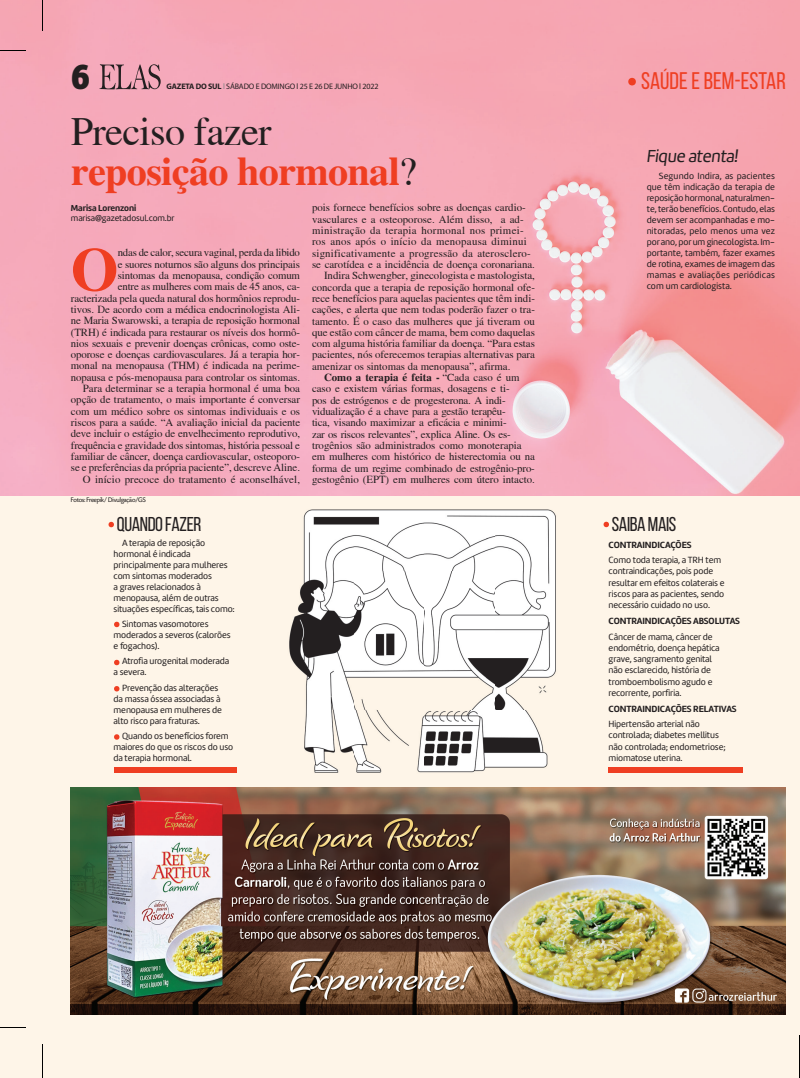
<style>
.page{position:relative;width:800px;height:1078px;background:#fff}
.page>*{position:absolute;margin:0;border:0;box-sizing:border-box;transform-origin:0 0}
.t1{font:700 60.9px "Tribune";color:#ef3e22}
.t2{font:700 40px/40px "Tribune";letter-spacing:-.015em;color:#ef3e22}
.t3{font:900 36px "Amelia";color:#231f20}
.t4{font:24px "Bebas Neue";color:#ef3e22}
.t5{font:20px "Bebas Neue";letter-spacing:-.02em;color:#231f20}
.t6{font:18px "Amelia Oblicua";letter-spacing:-.015em;color:#231f20}
.t7{font:10.8px/11.3px "Tribune";color:#231f20;text-align:right}
.t8{font:10.8px "Tribune";letter-spacing:.02em;color:#231f20}
.t9{font:10.8px "Tribune";letter-spacing:.03em;color:#231f20}
.t10{font:10.8px "Tribune";letter-spacing:.025em;color:#231f20}
.t11{font:700 10.8px "Tribune";color:#231f20}
.t12{font:9.3px/11px "Amelia";letter-spacing:-.01em;color:#231f20}
.t13{font:700 9.3px/15.6px "Amelia";letter-spacing:-.01em;color:#231f20}
.t14{font:9px/10px "Amelia";letter-spacing:-.01em;color:#231f20}
.t15{font:8px "Myriad";letter-spacing:-.02em;color:#231f20}
.t16{font:7px "Today SHOP";letter-spacing:-.01em;color:#231f20}
.s1{font-weight:700}
.s2{color:#808285}
.s3{font-weight:400;color:#231f20}
.s4{font-weight:400}
</style>
<div class="page">
<div style="left:0;top:0;width:799px;height:1077px;background:#fef5e8"></div>
<img style="left:0;top:0;width:799px;height:495px">
<svg style="left:99px;top:64px;width:62px;height:25px;background:#c08693"></svg>
<div style="left:114px;top:767px;width:123px;height:5px;background:#ef3e22"></div>
<svg style="left:108px;top:521px;width:6px;height:6px"></svg>
<div style="left:628px;top:78px;width:7px;height:7px;background:#ef3e22;border-radius:50%"></div>
<hr style="left:42px;top:0;width:1px;height:31px;background:#000">
<hr style="left:799px;top:1035px;width:1px;height:42px;background:#000">
<hr style="left:42px;top:1044px;width:1px;height:33px;background:#000">
<svg style="left:0;top:1027px;width:26px;height:1px"></svg>
<svg style="left:0;top:50px;width:26px;height:1px"></svg>
<img style="left:289px;top:509px;width:267px;height:264px">
<svg style="left:114px;top:621px;width:5px;height:6px"></svg>
<svg style="left:114px;top:659px;width:5px;height:6px"></svg>
<svg style="left:114px;top:686px;width:5px;height:5px"></svg>
<svg style="left:114px;top:734px;width:5px;height:5px"></svg>
<div style="left:608px;top:767px;width:135px;height:5px;background:#ef3e22"></div>
<svg style="left:603px;top:521px;width:6px;height:6px"></svg>
<img style="left:71px;top:787px;width:714px;height:226px">
<p class="t3" style="left:71px;top:64px;width:21px">6</p>
<p class="t15" style="left:166px;top:84px;width:213px"><span class="s1">GAZETA DO SUL</span> <span class="s2">l</span> SÁBADO E DOMINGO l 25 E 26 DE JUNHO l 2022</p>
<p class="t2" style="left:71px;top:111px;width:347px"><span class="s3">Preciso fazer </span>reposição hormonal<span class="s3">?</span></p>
<p class="t14" style="left:71px;top:203px;width:105px"><span class="s1">Marisa Lorenzoni </span>marisa@gazetadosul.com.br</p>
<p class="t1" style="left:71px;top:232px;width:49px">O</p>
<p class="t7" style="left:71px;top:247px;width:231px">ndas de calor, secura vaginal, perda da libido<br>e suores noturnos são alguns dos principais<br>sintomas da menopausa, condição comum<br>entre as mulheres com mais de 45 anos, ca&shy;racterizada pela queda natural dos hormônios reprodu&shy;tivos. De acordo com a médica endocrinologista Ali&shy;ne Maria Swarowski, a terapia de reposição hormonal (TRH) é indicada para restaurar os níveis dos hormô&shy;nios sexuais e prevenir doenças crônicas, como oste&shy;oporose e doenças cardiovasculares. Já a terapia hor&shy;monal na menopausa (THM) é indicada na perime&shy;nopausa e pós-menopausa para controlar os sintomas.<br>Para determinar se a terapia hormonal é uma boa opção de tratamento, o mais importante é conversar com um médico sobre os sintomas individuais e os riscos para a saúde. “A avaliação inicial da paciente deve incluir o estágio de envelhecimento reprodutivo, frequência e gravidade dos sintomas, história pessoal e familiar de câncer, doença cardiovascular, osteoporo&shy;se e preferências da própria paciente”, descreve Aline.<br>O início precoce do tratamento é aconselhável,</p>
<p class="t16" style="left:71px;top:497px;width:76px">Fotos: Freepik/ Divulgação/GS</p>
<p class="t5" style="left:117px;top:512px;width:86px">QUANDO FAZER</p>
<p class="t12" style="left:114px;top:537px;width:123px;text-indent:9px">A terapia de reposição hormonal é indicada principalmente para mulheres com sintomas moderados<br>a graves relacionados à menopausa, além de outras situações específicas, tais como:</p>
<p class="t12" style="left:114px;top:619px;width:118px;text-indent:9px">Sintomas vasomotores moderados a severos (calorões e fogachos).</p>
<p class="t12" style="left:114px;top:656px;width:117px;text-indent:9px">Atrofia urogenital moderada a severa.</p>
<p class="t12" style="left:114px;top:682px;width:110px;text-indent:9px">Prevenção das alterações da massa óssea associadas à menopausa em mulheres de alto risco para fraturas.</p>
<p class="t12" style="left:114px;top:730px;width:121px;text-indent:9px">Quando os benefícios forem maiores do que os riscos do uso da terapia hormonal.</p>
<p class="t7" style="left:312px;top:202px;width:215px">pois fornece benefícios sobre as doenças cardio-</p>
<p class="t7" style="left:312px;top:213px;width:213px">vasculares e a osteoporose. Além disso, a ad-</p>
<p class="t9" style="left:312px;top:224px;width:213px">ministração da terapia hormonal nos primei-</p>
<p class="t10" style="left:312px;top:235px;width:216px">ros anos após o início da menopausa diminui</p>
<p class="t8" style="left:312px;top:246px;width:220px">significativamente a progressão da aterosclero-</p>
<p class="t7" style="left:312px;top:258px;width:224px">se carotídea e a incidência de doença coronariana.</p>
<p class="t7" style="left:324px;top:270px;width:212px">Indira Schwengber, ginecologista e mastologista,</p>
<p class="t7" style="left:312px;top:281px;width:224px">concorda que a terapia de reposição hormonal ofe-</p>
<p class="t7" style="left:312px;top:292px;width:224px">rece benefícios para aquelas pacientes que têm indi-</p>
<p class="t7" style="left:312px;top:304px;width:224px">cações, e alerta que nem todas poderão fazer o tra-</p>
<p class="t7" style="left:312px;top:315px;width:224px">tamento. É o caso das mulheres que já tiveram ou</p>
<p class="t7" style="left:312px;top:326px;width:224px">que estão com câncer de mama, bem como daquelas</p>
<p class="t7" style="left:312px;top:337px;width:224px">com alguma história familiar da doença. “Para estas</p>
<p class="t7" style="left:312px;top:349px;width:224px">pacientes, nós oferecemos terapias alternativas para</p>
<p class="t7" style="left:312px;top:360px;width:200px">amenizar os sintomas da menopausa”, afirma.</p>
<p class="t11" style="left:324px;top:371px;width:197px">Como a terapia é feita - <span class="s4">“Cada caso é um</span></p>
<p class="t7" style="left:312px;top:383px;width:199px">caso e existem várias formas, dosagens e ti-</p>
<p class="t7" style="left:312px;top:394px;width:195px">pos de estrógenos e de progesterona. A indi-</p>
<p class="t7" style="left:312px;top:405px;width:195px">vidualização é a chave para a gestão terapêu-</p>
<p class="t7" style="left:312px;top:417px;width:196px">tica, visando maximizar a eficácia e minimi-</p>
<p class="t7" style="left:312px;top:428px;width:200px">zar os riscos relevantes”, explica Aline. Os es-</p>
<p class="t7" style="left:312px;top:439px;width:211px">trogênios são administrados como monoterapia</p>
<p class="t7" style="left:312px;top:450px;width:224px">em mulheres com histórico de histerectomia ou na</p>
<p class="t7" style="left:312px;top:462px;width:224px">forma de um regime combinado de estrogênio-pro-</p>
<p class="t7" style="left:312px;top:473px;width:224px">gestogênio (EPT) em mulheres com útero intacto.</p>
<p class="t4" style="left:641px;top:67px;width:146px">SAÚDE E BEM-ESTAR</p>
<p class="t6" style="left:646px;top:149px;width:93px">Fique atenta!</p>
<p class="t12" style="left:646px;top:171px;width:130px;text-align:justify;text-indent:12px">Segundo Indira, as pacientes que têm indicação da terapia de reposição hormonal, naturalmen&shy;te, terão benefícios. Contudo, elas devem ser acompanhadas e mo&shy;nitoradas, pelo menos uma vez por ano, por um ginecologista. Im&shy;portante, também, fazer exames de rotina, exames de imagem das mamas e avaliações periódicas com um cardiologista.</p>
<p class="t5" style="left:611px;top:512px;width:66px">SAIBA MAIS</p>
<p class="t12" style="left:608px;top:537px;width:114px;line-height:15.6px"><span class="s1">CONTRAINDICAÇÕES<br></span>Como toda terapia, a TRH tem</p>
<p class="t12" style="left:608px;top:566px;width:117px;line-height:11.3px">contraindicações, pois pode resultar em efeitos colaterais e riscos para as pacientes, sendo necessário cuidado no uso.</p>
<p class="t13" style="left:608px;top:613px;width:133px">CONTRAINDICAÇÕES ABSOLUTAS<br><span class="s4">Câncer de mama, câncer de</span></p>
<p class="t12" style="left:608px;top:642px;width:112px;line-height:11.3px">endométrio, doença hepática grave, sangramento genital não esclarecido, história de tromboembolismo agudo e recorrente, porfiria.</p>
<p class="t13" style="left:608px;top:701px;width:130px">CONTRAINDICAÇÕES RELATIVAS<br><span class="s4">Hipertensão arterial não</span></p>
<p class="t12" style="left:608px;top:730px;width:119px;line-height:11.3px">controlada; diabetes mellitus não controlada; endometriose; miomatose uterina.</p>
</div>
